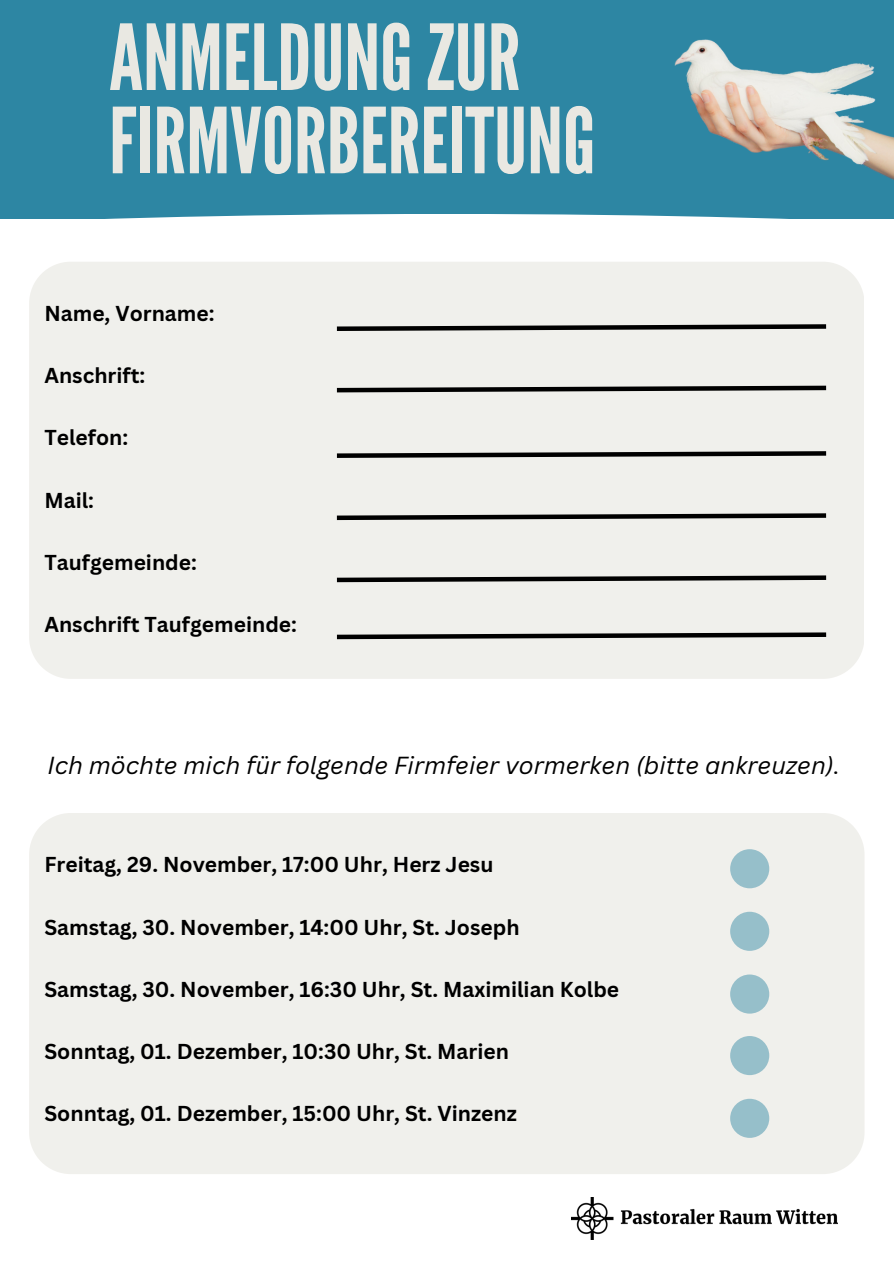
<style>
.page{position:relative;width:894px;height:1264px;background:#fff}
.page>*{position:absolute;margin:0;border:0;box-sizing:border-box;transform-origin:0 0}
.t1{font:90.6px/83.2px "League Gothic";color:#e9e8e2}
.t2{font:italic 24px "Canva Sans";color:#000}
.t3{font:700 21px "Canva Sans";color:#000}
</style>
<div class="page">
<img style="left:571px;top:1197px;width:265px;height:42px">
<div style="left:0;top:0;width:287px;height:214px;background:#2d86a3"></div>
<img style="left:287px;top:0;width:606px;height:214px">
<div style="left:29px;top:262px;width:834px;height:417px;background:#f0f0ec"></div>
<svg style="left:332px;top:322px;width:498px;height:11px;background:#8f8f8c"></svg>
<svg style="left:332px;top:383px;width:498px;height:12px;background:#979794"></svg>
<svg style="left:332px;top:449px;width:498px;height:11px;background:#8f8f8c"></svg>
<svg style="left:332px;top:511px;width:498px;height:11px;background:#8f8f8c"></svg>
<svg style="left:332px;top:573px;width:498px;height:11px;background:#8f8f8c"></svg>
<svg style="left:332px;top:630px;width:498px;height:11px;background:#8f8f8c"></svg>
<div style="left:29px;top:813px;width:835px;height:361px;background:#f0f0ec"></div>
<div style="left:730px;top:849px;width:39px;height:39px;background:#96bfca;border-radius:50%"></div>
<div style="left:730px;top:911px;width:39px;height:39px;background:#96bfca;border-radius:50%"></div>
<div style="left:730px;top:974px;width:39px;height:39px;background:#96bfca;border-radius:50%"></div>
<div style="left:730px;top:1036px;width:39px;height:39px;background:#96bfca;border-radius:50%"></div>
<div style="left:730px;top:1098px;width:39px;height:39px;background:#96bfca;border-radius:50%"></div>
<p class="t1" style="left:109px;top:18px;width:488px">ANMELDUNGZUR<br>FIRMVORBEREITUNG</p>
<p class="t3" style="left:44px;top:298px;width:171px">Name, Vorname:</p>
<p class="t3" style="left:44px;top:361px;width:102px">Anschrift:</p>
<p class="t3" style="left:44px;top:423px;width:85px">Telefon:</p>
<p class="t3" style="left:44px;top:485px;width:51px">Mail:</p>
<p class="t3" style="left:44px;top:547px;width:154px">Taufgemeinde:</p>
<h2 class="t3" style="left:44px;top:609px;width:254px">Anschrift Taufgemeinde:</h2>
<p class="t2" style="left:48px;top:748px;width:793px">Ich möchte mich für folgende Firmfeier vormerken (bitte ankreuzen).</p>
<p class="t3" style="left:44px;top:849px;width:450px">Freitag, 29. November, 17:00 Uhr, Herz Jesu</p>
<p class="t3" style="left:44px;top:912px;width:476px">Samstag, 30. November, 14:00 Uhr, St. Joseph</p>
<p class="t3" style="left:44px;top:974px;width:576px">Samstag, 30. November, 16:30 Uhr, St. Maximilian Kolbe</p>
<p class="t3" style="left:44px;top:1036px;width:466px">Sonntag, 01. Dezember, 10:30 Uhr, St. Marien</p>
<p class="t3" style="left:44px;top:1098px;width:473px">Sonntag, 01. Dezember, 15:00 Uhr, St. Vinzenz</p>
</div>
